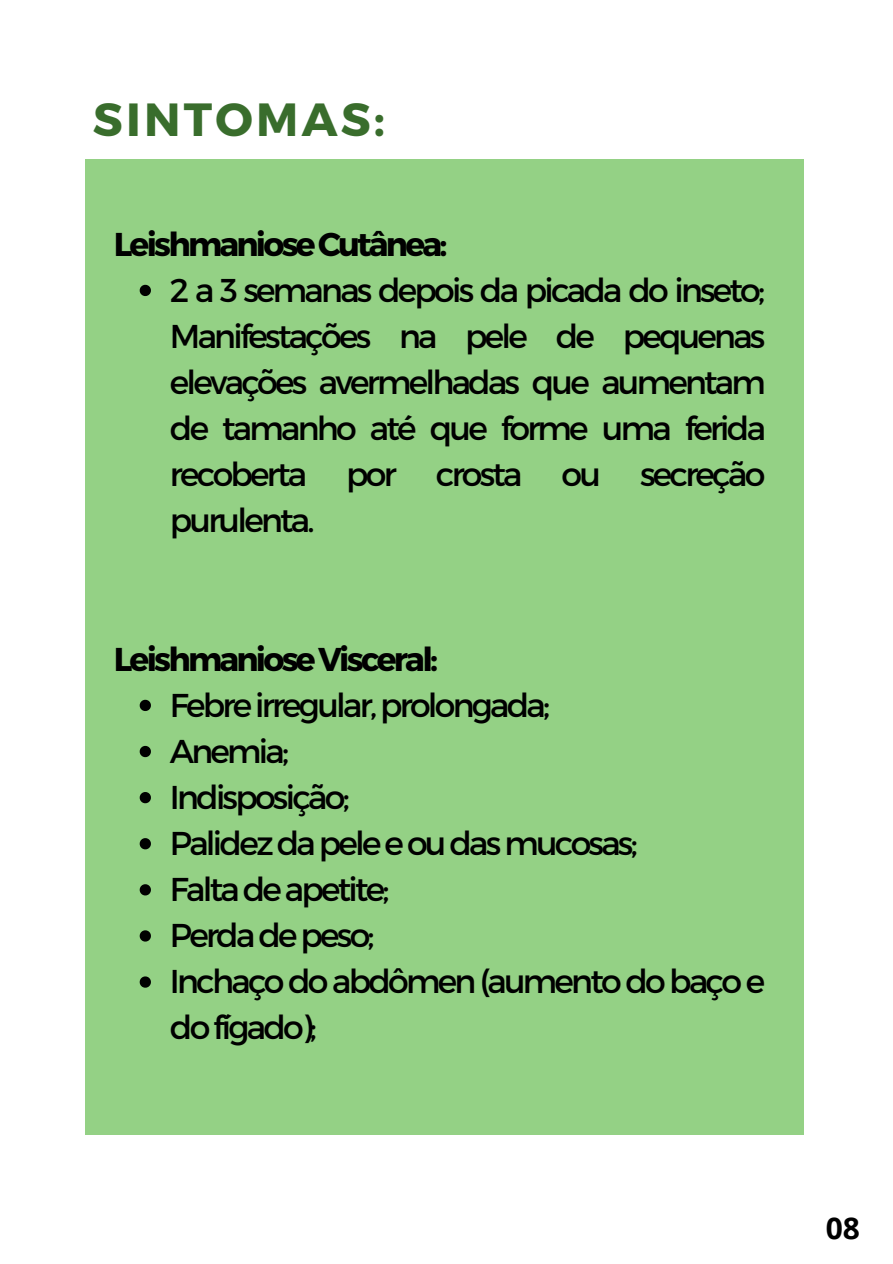
<style>
.page{position:relative;width:893px;height:1264px;background:#fff}
.page>*{position:absolute;margin:0;border:0;box-sizing:border-box;transform-origin:0 0}
.t1{font:700 46.5px "Montserrat";letter-spacing:.07em;color:#396d2c}
.t2{font:33px/46px "Montserrat";letter-spacing:-.085em;color:#000;text-align:justify}
.t3{font:700 33px "Montserrat";letter-spacing:-.085em;color:#000}
.t4{font:700 30px "Open Sans";color:#000}
</style>
<div class="page">
<div style="left:85px;top:160px;width:718px;height:974px;background:#94d185"></div>
<svg style="left:140px;top:285px;width:11px;height:11px"></svg>
<svg style="left:140px;top:699px;width:11px;height:12px"></svg>
<svg style="left:140px;top:746px;width:11px;height:11px"></svg>
<svg style="left:140px;top:792px;width:11px;height:11px"></svg>
<svg style="left:140px;top:838px;width:11px;height:11px"></svg>
<svg style="left:140px;top:884px;width:11px;height:11px"></svg>
<svg style="left:140px;top:930px;width:11px;height:11px"></svg>
<svg style="left:140px;top:976px;width:11px;height:11px"></svg>
<h1 class="t1" style="left:93px;top:89px;width:294px">SINTOMAS:</h1>
<p class="t3" style="left:114px;top:222px;width:335px">LeishmanioseCutânea:</p>
<p class="t2" style="left:170px;top:265px;width:597px">2 a 3 semanas depois da picada do inseto; Manifestações na pele de pequenas elevações avermelhadas que aumentam de tamanho até que forme uma ferida recoberta por crosta ou secreção purulenta.</p>
<p class="t3" style="left:114px;top:637px;width:326px">LeishmanioseVisceral:</p>
<p class="t2" style="left:170px;top:680px;width:596px;text-align:left">Febre irregular, prolongada;<br>Anemia;<br>Indisposição;<br>Palidez da pele e ou das mucosas;<br>Falta de apetite;<br>Perda de peso;<br>Inchaço do abdômen (aumento do baço e do fígado);</p>
<p class="t4" style="left:825px;top:1206px;width:36px">08</p>
</div>
